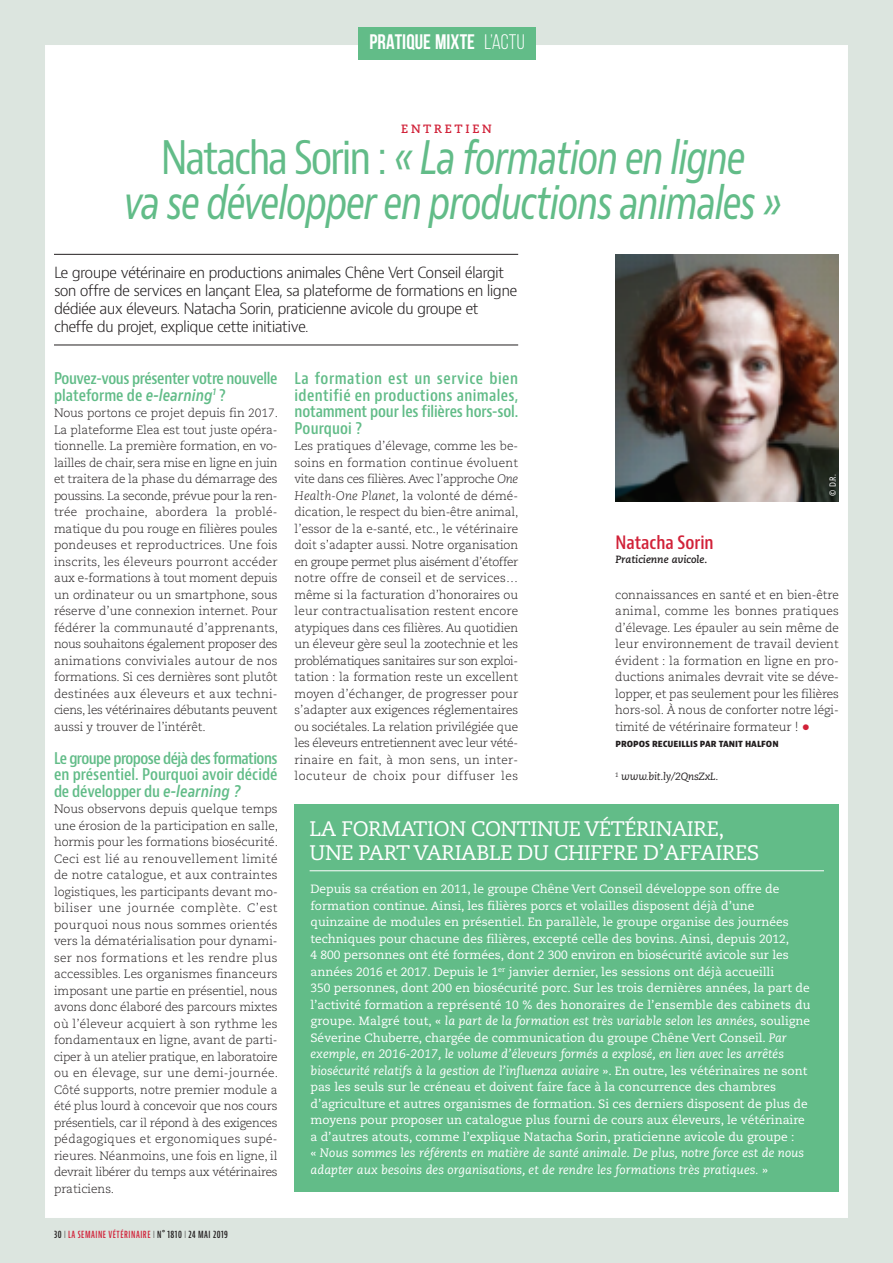
<style>
.page{position:relative;width:893px;height:1263px;background:#fff}
.page>*{position:absolute;margin:0;border:0;box-sizing:border-box;transform-origin:0 0}
.t1{font:italic 45px/45px "Bernino Sans";letter-spacing:-.05em;color:#62bc88;text-align:center;scale:.8 1}
.t2{font:21px/24px "Caecilia";letter-spacing:-.02em;color:#fff}
.t3{font:700 21px "Bebas Neue";letter-spacing:.005em;color:#fff}
.t4{font:600 condensed 18px "Bernino Sans";color:#d12138}
.t5{font:600 condensed 15.75px/16.5px "Bernino Sans";letter-spacing:-.01em;color:#62bc88;text-align:justify}
.t6{font:300 15px/18px "Bernino Sans";letter-spacing:-.05em;color:#231f20}
.t7{font:italic 12.3px/16.5px "Caecilia";letter-spacing:.005em;color:#fff}
.t8{font:italic 300 12.3px "Caecilia";letter-spacing:.005em;color:#231f20}
.t9{font:300 12px/16.5px "Caecilia";letter-spacing:-.01em;color:#231f20;text-align:justify}
.t10{font:12px/16.5px "Caecilia";color:#fff}
.t11{font:700 12px "Caecilia";letter-spacing:.225em;color:#d12138}
.t12{font:600 extra-condensed 10.5px "Bernino Sans";letter-spacing:.05em;color:#d12138}
.t13{font:italic 10.5px "Caecilia";letter-spacing:-.02em;color:#231f20}
.t14{font:italic 700 10.5px "Caecilia";color:#231f20}
.t15{font:800 condensed 9px "Bernino Sans";color:#231f20}
.t16{font:condensed 9px "Bernino Sans";color:#fff}
.s1{font-weight:400}
.s2{font-style:normal;font-stretch:condensed}
.s3{font-style:italic;font-stretch:normal}
.s4{color:#231f20}
.s5{font-weight:300;color:#231f20}
.s6{font-style:italic;font-size:12.3px}
.s7{font-style:normal;font-size:12px}
.s8{font-size:16.5px;color:#d12138}
</style>
<div class="page">
<div style="left:0;top:0;width:893px;height:1263px;border:45px solid #dce5df"></div>
<div style="left:358px;top:27px;width:177px;height:33px;background:#62bc88"></div>
<hr style="left:54px;top:254px;width:464px;height:1px;background:#231f20">
<hr style="left:54px;top:345px;width:464px;height:1px;background:#231f20">
<div style="left:295px;top:805px;width:544px;height:387px;background:#62bc88"></div>
<hr style="left:310px;top:870px;width:514px;height:1px;background:#fff">
<img style="left:615px;top:254px;width:224px;height:247px">
<h2 class="t3" style="left:369px;top:30px;width:157px">PRATIQUE MIXTE <span class="s1">L’ACTU</span></h2>
<p class="t11" style="left:401px;top:123px;width:92px">ENTRETIEN</p>
<h1 class="t1" style="left:124px;top:139px;width:824px"><span class="s2">Natacha Sorin :</span> « La formation en ligne<br>va se développer en productions animales »</h1>
<p class="t6" style="left:54px;top:265px;width:465px">Le groupe vétérinaire en productions animales Chêne Vert Conseil élargit son offre de services en lançant Elea, sa plateforme de formations en ligne dédiée aux éleveurs. Natacha Sorin, praticienne avicole du groupe et cheffe du projet, explique cette initiative.</p>
<h3 class="t5" style="left:54px;top:371px;width:225px">Pouvez-vous présenter votre nouvelle plateforme de <span class="s3">e-learning</span><sup>1</sup> ?</h3>
<p class="t9" style="left:54px;top:406px;width:226px">Nous portons ce projet depuis fin 2017.<br>La plateforme Elea est tout juste opéra&shy;tionnelle. La première formation, en vo&shy;lailles de chair, sera mise en ligne en juin et traitera de la phase du démarrage des poussins. La seconde, prévue pour la ren&shy;trée prochaine, abordera la problé&shy;matique du pou rouge en filières poules pondeuses et reproductrices. Une fois inscrits, les éleveurs pourront accéder aux e-formations à tout moment depuis un ordinateur ou un smartphone, sous réserve d’une connexion internet. Pour fédérer la communauté d’apprenants, nous souhaitons également proposer des animations conviviales autour de nos formations. Si ces dernières sont plutôt destinées aux éleveurs et aux techni&shy;ciens, les vétérinaires débutants peuvent aussi y trouver de l’intérêt.</p>
<h3 class="t5" style="left:54px;top:751px;width:225px">Le groupe propose déjà des formations en présentiel. Pourquoi avoir décidé de développer du <span class="s3">e-learning ?</span></h3>
<p class="t9" style="left:54px;top:802px;width:226px">Nous observons depuis quelque temps une érosion de la participation en salle, hormis pour les formations biosécurité.<br>Ceci est lié au renouvellement limité de notre catalogue, et aux contraintes logistiques, les participants devant mo&shy;biliser une journée complète. C’est pourquoi nous nous sommes orientés vers la dématérialisation pour dynami&shy;ser nos formations et les rendre plus accessibles. Les organismes financeurs imposant une partie en présentiel, nous avons donc élaboré des parcours mixtes où l’éleveur acquiert à son rythme les fondamentaux en ligne, avant de parti&shy;ciper à un atelier pratique, en laboratoire ou en élevage, sur une demi-journée.<br>Côté supports, notre premier module a été plus lourd à concevoir que nos cours présentiels, car il répond à des exigences pédagogiques et ergonomiques supé&shy;rieures. Néanmoins, une fois en ligne, il devrait libérer du temps aux vétérinaires praticiens.</p>
<p class="t12" style="left:54px;top:1229px;width:176px"><span class="s4">30</span> <span class="s5">I</span> LA SEMAINE VÉTÉRINAIRE <span class="s5">I</span> <span class="s4">N° 1810</span> <span class="s5">I</span> <span class="s4">24 MAI 2019</span></p>
<h3 class="t5" style="left:295px;top:371px;width:225px">La formation est un service bien identifié en productions animales, notamment pour les filières hors-sol.<br>Pourquoi ?</h3>
<p class="t9" style="left:295px;top:439px;width:225px">Les pratiques d’élevage, comme les be&shy;soins en formation continue évoluent vite dans ces filières. Avec l’approche <span class="s6">One</span></p>
<p class="t8" style="left:295px;top:490px;width:225px">Health-One Planet, <span class="s7">la volonté de démé-</span></p>
<p class="t9" style="left:295px;top:505px;width:226px">dication, le respect du bien-être animal, l’essor de la e-santé, etc., le vétérinaire doit s’adapter aussi. Notre organisation en groupe permet plus aisément d’étoffer notre offre de conseil et de services… même si la facturation d’honoraires ou leur contractualisation restent encore atypiques dans ces filières. Au quotidien un éleveur gère seul la zootechnie et les problématiques sanitaires sur son exploi&shy;tation : la formation reste un excellent moyen d’échanger, de progresser pour s’adapter aux exigences réglementaires ou sociétales. La relation privilégiée que les éleveurs entretiennent avec leur vété&shy;rinaire en fait, à mon sens, un inter&shy;locuteur de choix pour diffuser les</p>
<p class="t16" style="left:829px;top:495px;width:23px;rotate:-90deg">© D.R.</p>
<h3 class="t4" style="left:615px;top:535px;width:100px">Natacha Sorin</h3>
<p class="t14" style="left:615px;top:554px;width:94px">Praticienne avicole.</p>
<p class="t9" style="left:615px;top:587px;width:225px">connaissances en santé et en bien-être animal, comme les bonnes pratiques d’élevage. Les épauler au sein même de leur environnement de travail devient évident : la formation en ligne en pro&shy;ductions animales devrait vite se déve&shy;lopper, et pas seulement pour les filières hors-sol. À nous de conforter notre légi&shy;timité de vétérinaire formateur ! <span class="s8">•</span></p>
<p class="t15" style="left:615px;top:740px;width:165px">PROPOS RECUEILLIS PAR TANIT HALFON</p>
<p class="t13" style="left:615px;top:772px;width:105px"><sup>1</sup> www.bit.ly/2QnsZxL.</p>
<h2 class="t2" style="left:310px;top:818px;width:451px">LA FORMATION CONTINUE VÉTÉRINAIRE,<br>UNE PART VARIABLE DU CHIFFRE D’AFFAIRES</h2>
<p class="t10" style="left:311px;top:882px;width:501px">Depuis sa création en 2011, le groupe Chêne Vert Conseil développe son offre de formation continue. Ainsi, les filières porcs et volailles disposent déjà d’une quinzaine de modules en présentiel. En parallèle, le groupe organise des journées techniques pour chacune des filières, excepté celle des bovins. Ainsi, depuis 2012,<br>4 800 personnes ont été formées, dont 2 300 environ en biosécurité avicole sur les années 2016 et 2017. Depuis le 1<sup>er</sup> janvier dernier, les sessions ont déjà accueilli<br>350 personnes, dont 200 en biosécurité porc. Sur les trois dernières années, la part de l’activité formation a représenté 10 % des honoraires de l’ensemble des cabinets du</p>
<p class="t7" style="left:311px;top:1014px;width:501px"><span class="s7">groupe. Malgré tout, «</span> la part de la formation est très variable selon les années, <span class="s7">souligne</span></p>
<p class="t10" style="left:311px;top:1030px;width:478px">Séverine Chuberre, chargée de communication du groupe Chêne Vert Conseil. <span class="s6">Par</span></p>
<p class="t7" style="left:311px;top:1047px;width:498px">exemple, en 2016-2017, le volume d’éleveurs formés a explosé, en lien avec les arrêtés biosécurité relatifs à la gestion de l’influenza aviaire <span class="s7">». En outre, les vétérinaires ne sont</span></p>
<p class="t10" style="left:311px;top:1080px;width:499px">pas les seuls sur le créneau et doivent faire face à la concurrence des chambres d’agriculture et autres organismes de formation. Si ces derniers disposent de plus de moyens pour proposer un catalogue plus fourni de cours aux éleveurs, le vétérinaire a d’autres atouts, comme l’explique Natacha Sorin, praticienne avicole du groupe :</p>
<p class="t7" style="left:311px;top:1146px;width:495px"><span class="s7">«</span> Nous sommes les référents en matière de santé animale. De plus, notre force est de nous adapter aux besoins des organisations, et de rendre les formations très pratiques. <span class="s7">»</span></p>
</div>
